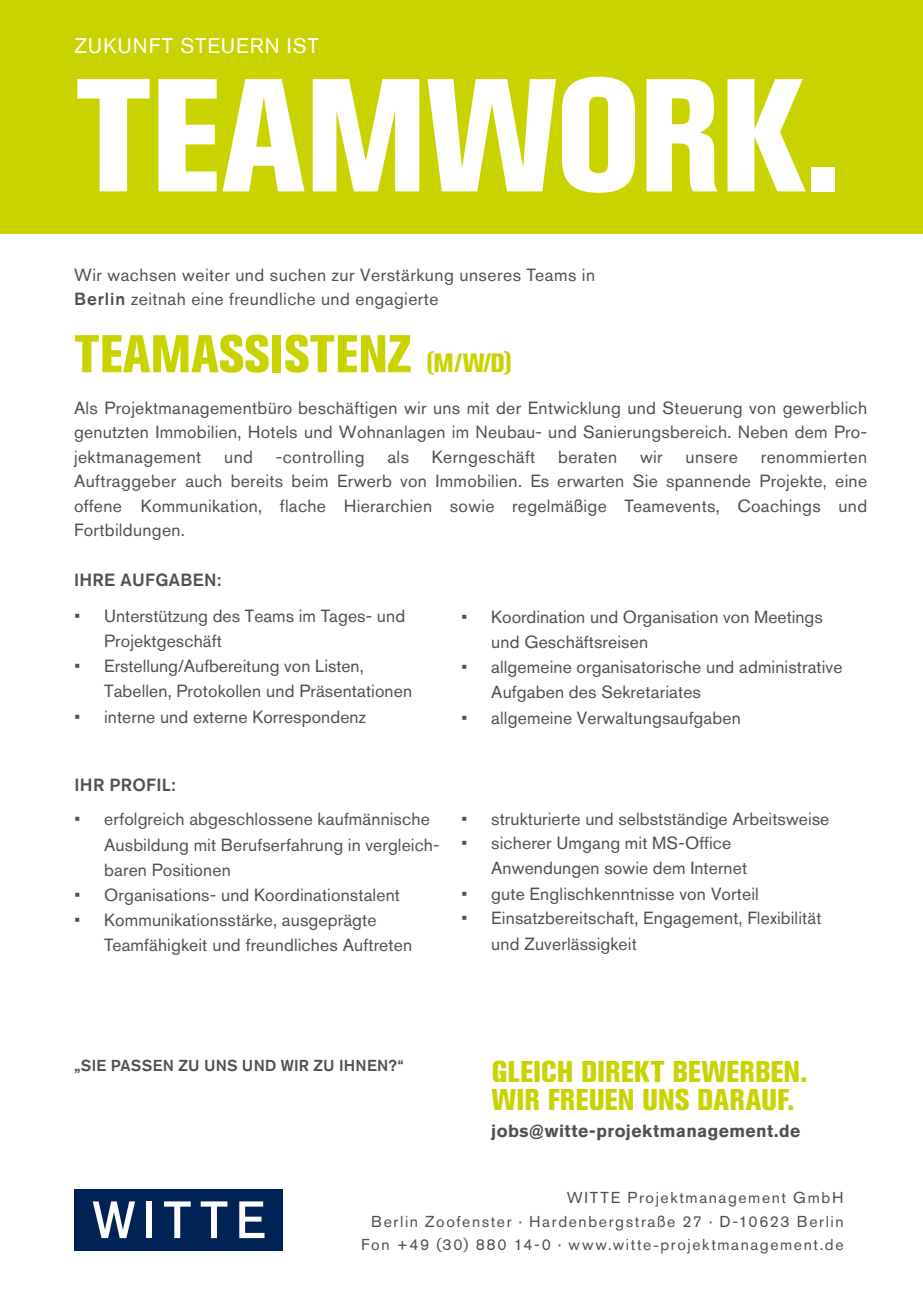
<style>
.page{position:relative;width:923px;height:1295px;background:#fff}
.page>*{position:absolute;margin:0;border:0;box-sizing:border-box;transform-origin:0 0}
.t1{font:800 condensed 159.25px "Akzidenz Grotesk Pro";letter-spacing:-.005em;color:#fff}
.t2{font:800 condensed 52.5px "Akzidenz Grotesk Pro";letter-spacing:.005em;color:#c9d300}
.t3{font:800 condensed 29.75px/28px "Akzidenz Grotesk Pro";letter-spacing:.005em;color:#c9d300}
.t4{font:21px "Akzidenz Grotesk Pro";letter-spacing:.045em;color:#fff}
.t5{font:17.5px/25.4px "Akzidenz Grotesk Pro";letter-spacing:.01em;color:#504f53}
.t6{font:17.5px/23.6px "Akzidenz Grotesk Pro";letter-spacing:.03em;color:#504f53}
.t7{font:700 17.5px "Akzidenz Grotesk Pro";letter-spacing:.025em;color:#504f53}
.t8{font:500 17.5px "Akzidenz Grotesk Pro";letter-spacing:.02em;color:#504f53}
.t9{font:15.75px/23.6px "Akzidenz Grotesk Pro";letter-spacing:.1em;color:#504f53;text-align:right}
.t10{font:500 15.75px "Akzidenz Grotesk Pro";letter-spacing:.015em;color:#504f53}
.s1{font-weight:500}
.s2{font-size:26.25px}
</style>
<div class="page">
<div style="left:0;top:0;width:923px;height:233px;background:#c9d300"></div>
<div style="left:74px;top:1189px;width:209px;height:61px;background:#025"></div>
<div style="left:146px;top:1201px;width:6px;height:37px;background:#fff"></div>
<svg style="left:164px;top:1201px;width:27px;height:37px"></svg>
<svg style="left:201px;top:1201px;width:26px;height:37px"></svg>
<svg style="left:239px;top:1201px;width:25px;height:37px"></svg>
<svg style="left:93px;top:1201px;width:42px;height:37px"></svg>
<p class="t4" style="left:75px;top:32px;width:246px">ZUKUNFT STEUERN IST</p>
<h1 class="t1" style="left:75px;top:33px;width:769px">TEAMWORK.</h1>
<p class="t6" style="left:74px;top:263px;width:522px">Wir wachsen weiter und suchen zur Verstärkung unseres Teams in<br><span class="s1">Berlin</span> zeitnah eine freundliche und engagierte</p>
<h2 class="t2" style="left:74px;top:320px;width:440px">TEAMASSISTENZ <span class="s2">(M/W/D)</span></h2>
<p class="t5" style="left:74px;top:395px;width:794px;line-height:24.7px;text-align:justify">Als Projektmanagementbüro beschäftigen wir uns mit der Entwicklung und Steuerung von gewerblich genutzten Immobilien, Hotels und Wohnanlagen im Neubau- und Sanierungsbereich. Neben dem Pro&shy;jektmanagement</p>
<p class="t5" style="left:74px;top:444px;width:794px;line-height:24.5px;text-align:justify;text-indent:686px">renommierten Auftraggeber auch bereits beim Erwerb von Immobilien. Es erwarten Sie spannende Projekte, eine offene Kommunikation, flache Hierarchien sowie regelmäßige Teamevents, Coachings und Fortbildungen.</p>
<p class="t8" style="left:74px;top:569px;width:149px">IHRE AUFGABEN:</p>
<p class="t5" style="left:224px;top:444px;width:30px">und</p>
<p class="t5" style="left:276px;top:444px;width:90px">-controlling</p>
<p class="t5" style="left:387px;top:444px;width:23px">als</p>
<p class="t5" style="left:432px;top:444px;width:105px">Kerngeschäft</p>
<p class="t5" style="left:558px;top:444px;width:61px">beraten</p>
<p class="t5" style="left:640px;top:444px;width:24px">wir</p>
<p class="t5" style="left:685px;top:444px;width:54px">unsere</p>
<p class="t5" style="left:104px;top:603px;width:303px;text-indent:-30px">• Unterstützung des Teams im Tages- und<br>Projektgeschäft</p>
<p class="t5" style="left:104px;top:653px;width:310px;line-height:24.5px;text-indent:-30px">• Erstellung/Aufbereitung von Listen,<br>Tabellen, Protokollen und Präsentationen</p>
<p class="t5" style="left:74px;top:704px;width:293px">• interne und externe Korrespondenz</p>
<p class="t8" style="left:74px;top:773px;width:102px">IHR PROFIL:</p>
<p class="t5" style="left:104px;top:806px;width:337px;text-indent:-30px">• erfolgreich abgeschlossene kaufmännische<br>Ausbildung mit Berufserfahrung in vergleich&shy;baren Positionen</p>
<p class="t5" style="left:74px;top:882px;width:327px">• Organisations- und Koordinationstalent</p>
<p class="t5" style="left:104px;top:907px;width:309px;text-indent:-30px">• Kommunikationsstärke, ausgeprägte<br>Teamfähigkeit und freundliches Auftreten</p>
<p class="t5" style="left:491px;top:604px;width:333px;text-indent:-30px">• Koordination und Organisation von Meetings und Geschäftsreisen</p>
<p class="t5" style="left:491px;top:654px;width:353px;text-indent:-30px">• allgemeine organisatorische und administrative<br>Aufgaben des Sekretariates</p>
<p class="t5" style="left:461px;top:705px;width:281px">• allgemeine Verwaltungsaufgaben</p>
<p class="t5" style="left:461px;top:805px;width:369px">• strukturierte und selbstständige Arbeitsweise</p>
<p class="t5" style="left:491px;top:830px;width:257px;text-indent:-30px">• sicherer Umgang mit MS-Office<br>Anwendungen sowie dem Internet</p>
<p class="t5" style="left:461px;top:881px;width:299px">• gute Englischkenntnisse von Vorteil</p>
<p class="t5" style="left:491px;top:905px;width:332px;text-indent:-30px">• Einsatzbereitschaft, Engagement, Flexibilität und Zuverlässigkeit</p>
<p class="t10" style="left:74px;top:1055px;width:331px">„SIE PASSEN ZU UNS UND WIR ZU IHNEN?“</p>
<h3 class="t3" style="left:492px;top:1056px;width:317px">GLEICH DIREKT BEWERBEN.<br>WIR FREUEN UNS DARAUF.</h3>
<p class="t7" style="left:491px;top:1119px;width:310px">jobs@witte-projektmanagement.de</p>
<p class="t9" style="left:361px;top:1185px;width:484px">WITTE Projektmanagement GmbH<br>Berlin Zoofenster ∙ Hardenbergstraße 27 ∙ D-10623 Berlin<br>Fon +49 (30) 880 14-0 ∙ www.witte-projektmanagement.de</p>
</div>
